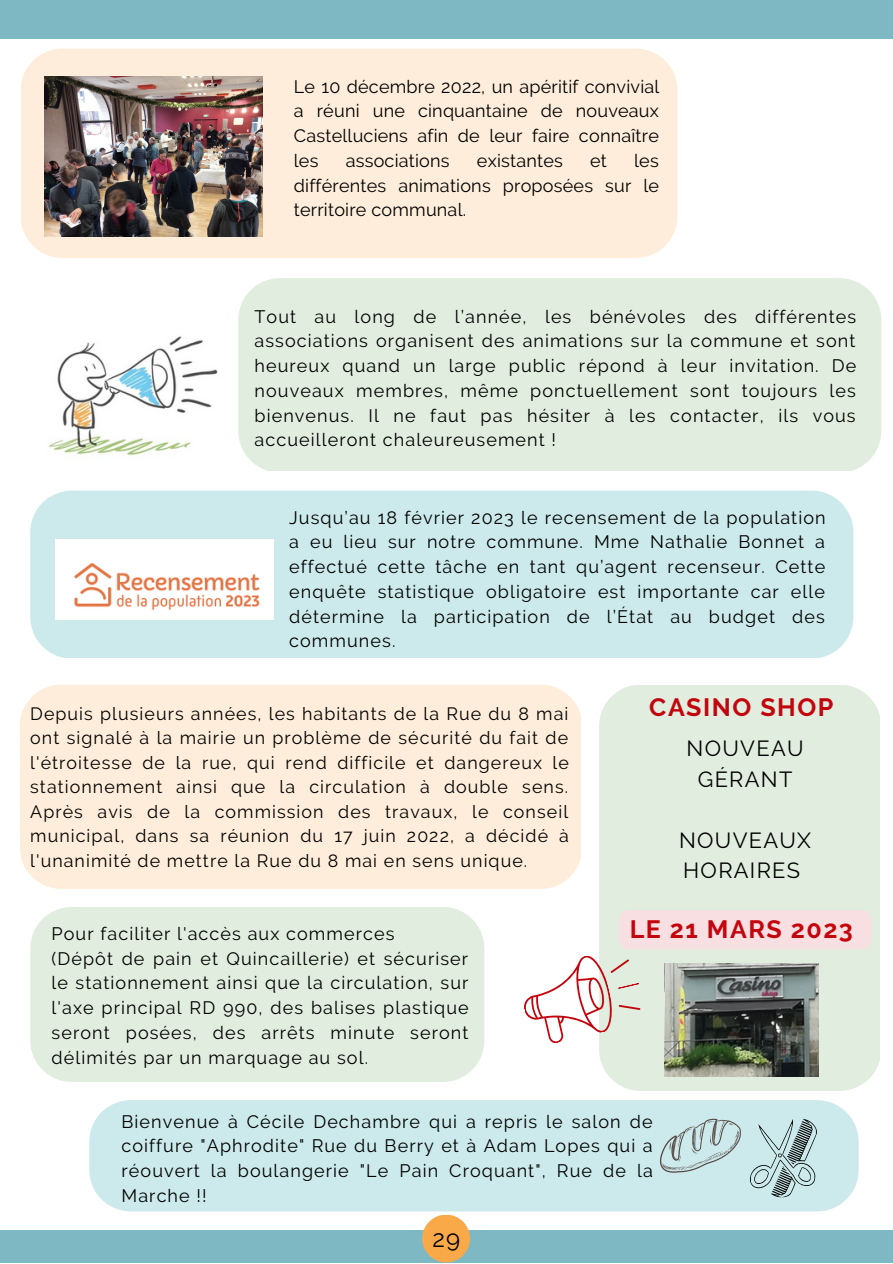
<style>
.page{position:relative;width:893px;height:1264px;background:#fff}
.page>*{position:absolute;margin:0;border:0;box-sizing:border-box;transform-origin:0 0}
.t1{font:700 25.05px "Raleway";letter-spacing:.06em;color:#c3050e}
.t2{font:24px "Raleway";color:#000}
.t3{font:21.75px/30.5px "Raleway";letter-spacing:.06em;color:#000;text-align:center}
.t4{font:18px/24.8px "Raleway";letter-spacing:.06em;color:#000;text-align:justify}
.t5{font:18px "Raleway";letter-spacing:.01em;color:#000}
.t6{font:17.85px/24.5px "Raleway";letter-spacing:.06em;color:#000;text-align:justify}
</style>
<div class="page">
<div style="left:0;top:1229px;width:892px;height:33px;background:#7eb9c3"></div>
<div style="left:0;top:0;width:892px;height:38px;background:#7eb9c3"></div>
<div style="left:422px;top:1214px;width:48px;height:48px;background:#faa948;border-radius:50%"></div>
<div style="left:21px;top:49px;width:656px;height:209px;background:#feedda"></div>
<div style="left:238px;top:278px;width:643px;height:192px;background:#e1eedf"></div>
<div style="left:30px;top:490px;width:823px;height:168px;background:#cceaeb"></div>
<div style="left:20px;top:684px;width:560px;height:205px;background:#feedda"></div>
<div style="left:30px;top:907px;width:454px;height:174px;background:#e1eedf"></div>
<div style="left:89px;top:1100px;width:769px;height:111px;background:#cceaeb"></div>
<img style="left:45px;top:76px;width:218px;height:160px">
<img style="left:55px;top:539px;width:218px;height:80px">
<svg style="left:659px;top:1118px;width:81px;height:54px;background:#bbd2d3"></svg>
<svg style="left:747px;top:1118px;width:70px;height:79px;background:#acc6c6"></svg>
<img style="left:49px;top:336px;width:169px;height:120px">
<div style="left:599px;top:685px;width:280px;height:405px;background:#e1eedf"></div>
<svg style="left:524px;top:952px;width:116px;height:96px"></svg>
<img style="left:664px;top:963px;width:154px;height:113px">
<div style="left:619px;top:910px;width:252px;height:39px;background:#f8dfe1;border-radius:10px"></div>
<p class="t4" style="left:294px;top:74px;width:367px">Le 10 décembre 2022, un apéritif convivial a réuni une cinquantaine de nouveaux Castelluciens afin de leur faire connaître les</p>
<p class="t4" style="left:294px;top:148px;width:367px;text-indent:340px">les différentes animations proposées sur le territoire communal.</p>
<p class="t5" style="left:346px;top:150px;width:105px">associations</p>
<p class="t5" style="left:477px;top:150px;width:87px">existantes</p>
<p class="t4" style="left:590px;top:148px;width:18px">et</p>
<p class="t4" style="left:254px;top:304px;width:603px">Tout au long de l’année, les bénévoles des différentes associations organisent des animations sur la commune et sont heureux quand un large public répond à leur invitation. De nouveaux membres, même ponctuellement sont toujours les bienvenus. Il ne faut pas hésiter à les contacter, ils vous accueilleront chaleureusement !</p>
<p class="t4" style="left:289px;top:505px;width:538px">Jusqu’au 18 février 2023 le recensement de la population a eu lieu sur notre commune. Mme Nathalie Bonnet a effectué cette tâche en tant qu’agent recenseur. Cette enquête statistique obligatoire est importante car elle détermine la participation de l’État au budget des communes.</p>
<p class="t6" style="left:30px;top:701px;width:540px">Depuis plusieurs années, les habitants de la Rue du 8 mai ont signalé à la mairie un problème de sécurité du fait de l'étroitesse de la rue, qui rend difficile et dangereux le stationnement ainsi que la circulation à double sens.<br>Après avis de la commission des travaux, le conseil municipal, dans sa réunion du 17 juin 2022, a décidé à l'unanimité de mettre la Rue du 8 mai en sens unique.</p>
<p class="t4" style="left:52px;top:921px;width:418px;text-align:left">Pour faciliter l'accès aux commerces<br>(Dépôt de pain et Quincaillerie) et sécuriser le stationnement ainsi que la circulation, sur l'axe principal RD 990, des balises plastique seront posées, des arrêts minute seront délimités par un marquage au sol.</p>
<h1 class="t1" style="left:649px;top:692px;width:185px">CASINO SHOP</h1>
<p class="t3" style="left:686px;top:733px;width:118px">NOUVEAU<br>GÉRANT</p>
<p class="t3" style="left:679px;top:824px;width:133px;text-align:left">NOUVEAUX<br>HORAIRES</p>
<h1 class="t1" style="left:629px;top:914px;width:225px">LE 21 MARS 2023</h1>
<p class="t4" style="left:121px;top:1108px;width:533px">Bienvenue à Cécile Dechambre qui a repris le salon de coiffure "Aphrodite" Rue du Berry et à Adam Lopes qui a réouvert la boulangerie "Le Pain Croquant", Rue de la Marche !!</p>
<h2 class="t2" style="left:432px;top:1224px;width:29px">29</h2>
</div>
